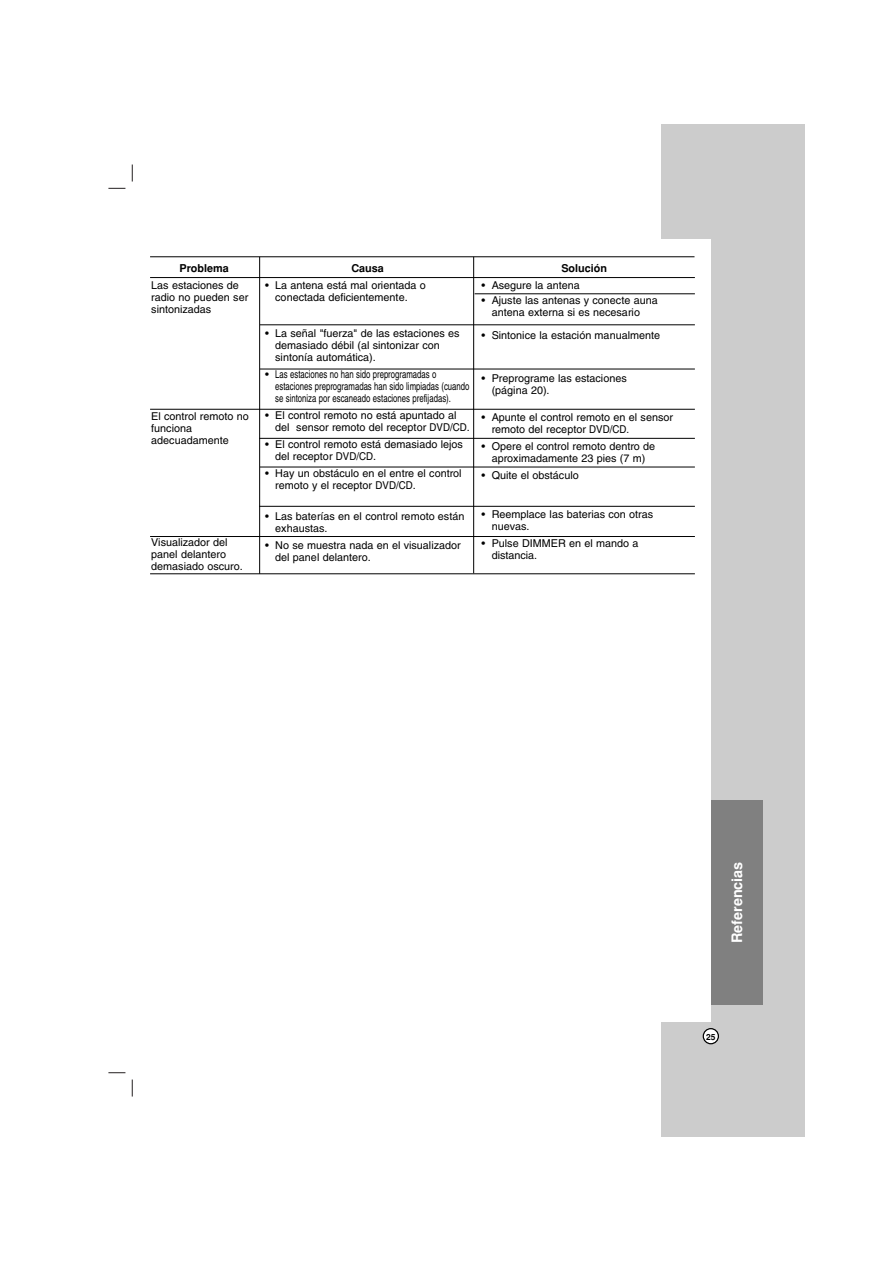
<style>
.page{position:relative;width:893px;height:1263px;background:#fff}
.page>*{position:absolute;margin:0;border:0;box-sizing:border-box;transform-origin:0 0}
.t1{font:700 14.4px "Helvetica";color:#fff}
.t2{font:10.8px/12px "Helvetica";color:#000}
.t3{font:700 10.8px "Helvetica";color:#000}
.t4{font:700 8.4px "Helvetica";color:#000}
</style>
<div class="page">
<svg style="left:132px;top:165px;width:1px;height:17px"></svg>
<svg style="left:132px;top:1080px;width:1px;height:17px"></svg>
<svg style="left:108px;top:188px;width:17px;height:1px"></svg>
<svg style="left:108px;top:1072px;width:17px;height:1px"></svg>
<div style="left:661px;top:124px;width:143px;height:1013px;background:#ccc"></div>
<div style="left:601px;top:239px;width:109px;height:783px;background:#fff"></div>
<svg style="left:702px;top:1028px;width:17px;height:16px"></svg>
<div style="left:710px;top:800px;width:52px;height:204px;background:#808080"></div>
<hr style="left:150px;top:277px;width:545px;height:1px;background:#000">
<hr style="left:474px;top:293px;width:221px;height:1px;background:#000">
<hr style="left:150px;top:409px;width:545px;height:1px;background:#000">
<hr style="left:260px;top:369px;width:435px;height:1px;background:#000">
<hr style="left:260px;top:324px;width:435px;height:1px;background:#000">
<hr style="left:259px;top:438px;width:436px;height:1px;background:#000">
<hr style="left:260px;top:467px;width:435px;height:1px;background:#000">
<hr style="left:259px;top:506px;width:436px;height:1px;background:#000">
<hr style="left:259px;top:257px;width:1px;height:317px;background:#000">
<hr style="left:473px;top:257px;width:1px;height:316px;background:#000">
<hr style="left:150px;top:536px;width:545px;height:1px;background:#000">
<hr style="left:150px;top:573px;width:545px;height:1px;background:#000">
<hr style="left:150px;top:256px;width:544px;height:1px;background:#000">
<p class="t3" style="left:179px;top:264px;width:51px">Problema</p>
<p class="t2" style="left:151px;top:281px;width:98px">Las estaciones de radio no pueden ser sintonizadas</p>
<p class="t2" style="left:151px;top:411px;width:99px">El control remoto no funciona adecuadamente</p>
<p class="t2" style="left:151px;top:538px;width:93px">Visualizador del panel delantero demasiado oscuro.</p>
<p class="t3" style="left:351px;top:264px;width:34px">Causa</p>
<p class="t2" style="left:275px;top:280px;width:152px;text-indent:-10px">• La antena está mal orientada o conectada deficientemente.</p>
<p class="t2" style="left:275px;top:328px;width:186px;text-indent:-10px">• La señal "fuerza" de las estaciones es demasiado débil (al sintonizar con sintonía automática).</p>
<p class="t2" style="left:275px;top:369px;width:196px;text-indent:-10px">• Las estaciones no han sido preprogramadas o estaciones preprogramadas han sido limpiadas (cuando se sintoniza por escaneado estaciones prefijadas).</p>
<p class="t2" style="left:275px;top:410px;width:196px;text-indent:-10px">• El control remoto no está apuntado al del sensor remoto del receptor DVD/CD.</p>
<p class="t2" style="left:275px;top:439px;width:189px;text-indent:-10px">• El control remoto está demasiado lejos del receptor DVD/CD.</p>
<p class="t2" style="left:275px;top:468px;width:188px;text-indent:-10px">• Hay un obstáculo en el entre el control remoto y el receptor DVD/CD.</p>
<p class="t2" style="left:275px;top:511px;width:191px;text-indent:-10px">• Las baterías en el control remoto están exhaustas.</p>
<p class="t2" style="left:275px;top:540px;width:187px;text-indent:-10px">• No se muestra nada en el visualizador del panel delantero.</p>
<p class="t3" style="left:561px;top:264px;width:47px">Solución</p>
<p class="t2" style="left:481px;top:280px;width:100px">• Asegure la antena</p>
<p class="t2" style="left:491px;top:296px;width:167px;text-indent:-10px">• Ajuste las antenas y conecte auna antena externa si es necesario</p>
<p class="t2" style="left:481px;top:330px;width:180px">• Sintonice la estación manualmente</p>
<p class="t2" style="left:491px;top:373px;width:137px;text-indent:-10px">• Preprograme las estaciones (página 20).</p>
<p class="t2" style="left:491px;top:412px;width:183px;text-indent:-10px">• Apunte el control remoto en el sensor remoto del receptor DVD/CD.</p>
<p class="t2" style="left:481px;top:441px;width:175px;text-align:center">• Opere el control remoto dentro de aproximadamente 23 pies (7 m)</p>
<p class="t2" style="left:481px;top:470px;width:99px">• Quite el obstáculo</p>
<p class="t2" style="left:491px;top:510px;width:163px;text-indent:-10px">• Reemplace las baterias con otras nuevas.</p>
<p class="t2" style="left:491px;top:539px;width:148px;text-indent:-10px">• Pulse DIMMER en el mando a distancia.</p>
<h1 class="t1" style="left:731px;top:943px;width:83px;rotate:-90deg">Referencias</h1>
<p class="t4" style="left:706px;top:1034px;width:11px">25</p>
</div>
